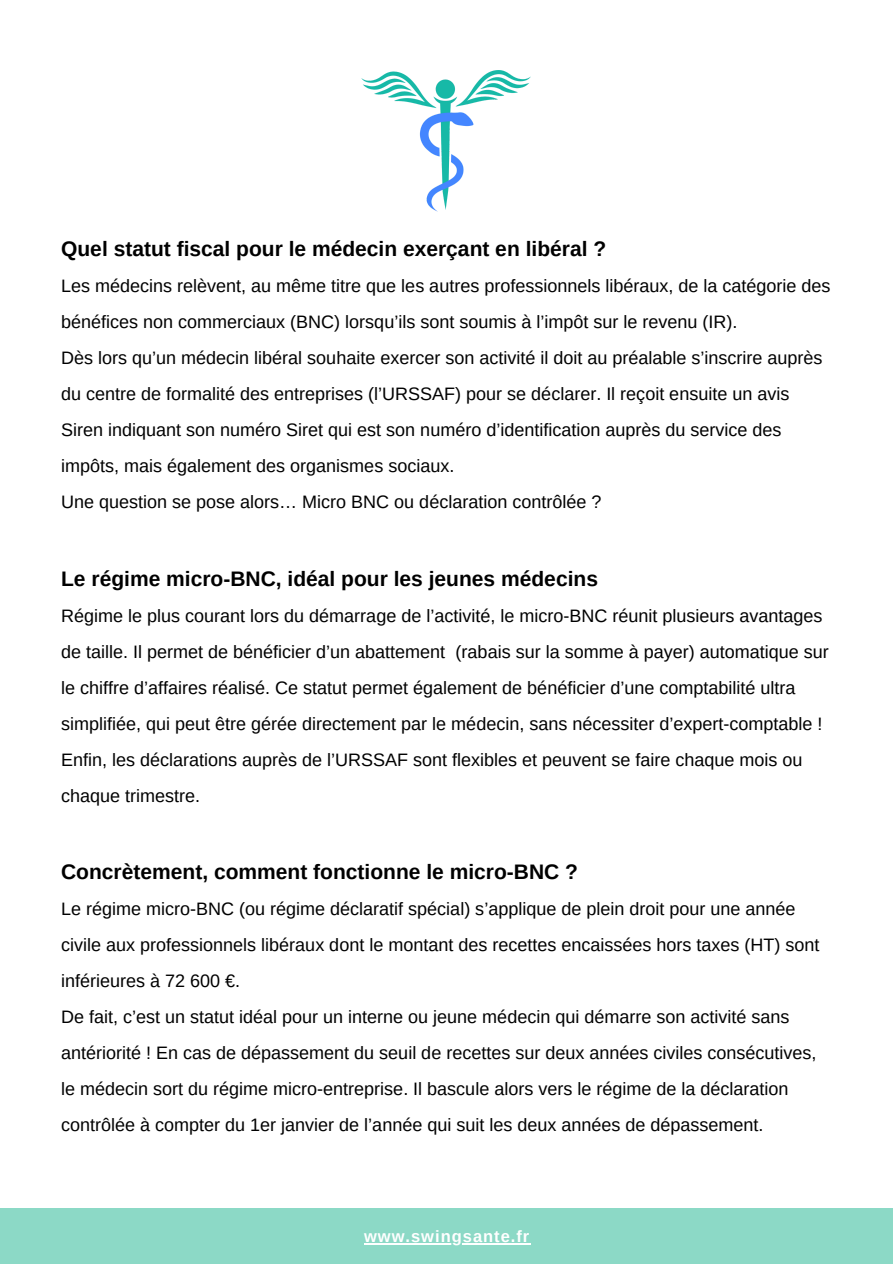
<style>
.page{position:relative;width:893px;height:1264px;background:#fff}
.page>*{position:absolute;margin:0;border:0;box-sizing:border-box;transform-origin:0 0}
.t1{font:700 21px "Arimo";color:#000}
.t2{font:18px/36px "Arimo";color:#000}
.t3{font:700 16.5px "Arimo";letter-spacing:.06em;color:#fff}
</style>
<div class="page">
<div style="left:0;top:1208px;width:892px;height:55px;background:#8cd9c6"></div>
<img style="left:361px;top:70px;width:170px;height:142px">
<hr style="left:364px;top:1243px;width:166px;height:1px;background:#fff">
<p class="t1" style="left:61px;top:237px;width:546px">Quel statut fiscal pour le médecin exerçant en libéral ?</p>
<p class="t2" style="left:61px;top:267px;width:770px">Les médecins relèvent, au même titre que les autres professionnels libéraux, de la catégorie des bénéfices non commerciaux (BNC) lorsqu’ils sont soumis à l’impôt sur le revenu (IR).</p>
<p class="t2" style="left:61px;top:339px;width:762px">Dès lors qu’un médecin libéral souhaite exercer son activité il doit au préalable s’inscrire auprès du centre de formalité des entreprises (l’URSSAF) pour se déclarer. Il reçoit ensuite un avis Siren indiquant son numéro Siret qui est son numéro d’identification auprès du service des impôts, mais également des organismes sociaux.</p>
<p class="t2" style="left:61px;top:483px;width:541px">Une question se pose alors… Micro BNC ou déclaration contrôlée ?</p>
<p class="t1" style="left:61px;top:566px;width:538px">Le régime micro-BNC, idéal pour les jeunes médecins</p>
<p class="t2" style="left:61px;top:597px;width:769px">Régime le plus courant lors du démarrage de l’activité, le micro-BNC réunit plusieurs avantages de taille. Il permet de bénéficier d’un abattement (rabais sur la somme à payer) automatique sur le chiffre d’affaires réalisé. Ce statut permet également de bénéficier d’une comptabilité ultra simplifiée, qui peut être gérée directement par le médecin, sans nécessiter d’expert-comptable !<br>Enfin, les déclarations auprès de l’URSSAF sont flexibles et peuvent se faire chaque mois ou chaque trimestre.</p>
<p class="t1" style="left:61px;top:860px;width:518px">Concrètement, comment fonctionne le micro-BNC ?</p>
<p class="t2" style="left:61px;top:891px;width:759px">Le régime micro-BNC (ou régime déclaratif spécial) s’applique de plein droit pour une année civile aux professionnels libéraux dont le montant des recettes encaissées hors taxes (HT) sont inférieures à 72 600 €.</p>
<p class="t2" style="left:61px;top:999px;width:756px">De fait, c’est un statut idéal pour un interne ou jeune médecin qui démarre son activité sans antériorité ! En cas de dépassement du seuil de recettes sur deux années civiles consécutives, le médecin sort du régime micro-entreprise. Il bascule alors vers le régime de la déclaration contrôlée à compter du 1er janvier de l’année qui suit les deux années de dépassement.</p>
<p class="t3" style="left:364px;top:1227px;width:167px">www.swingsante.fr</p>
</div>
